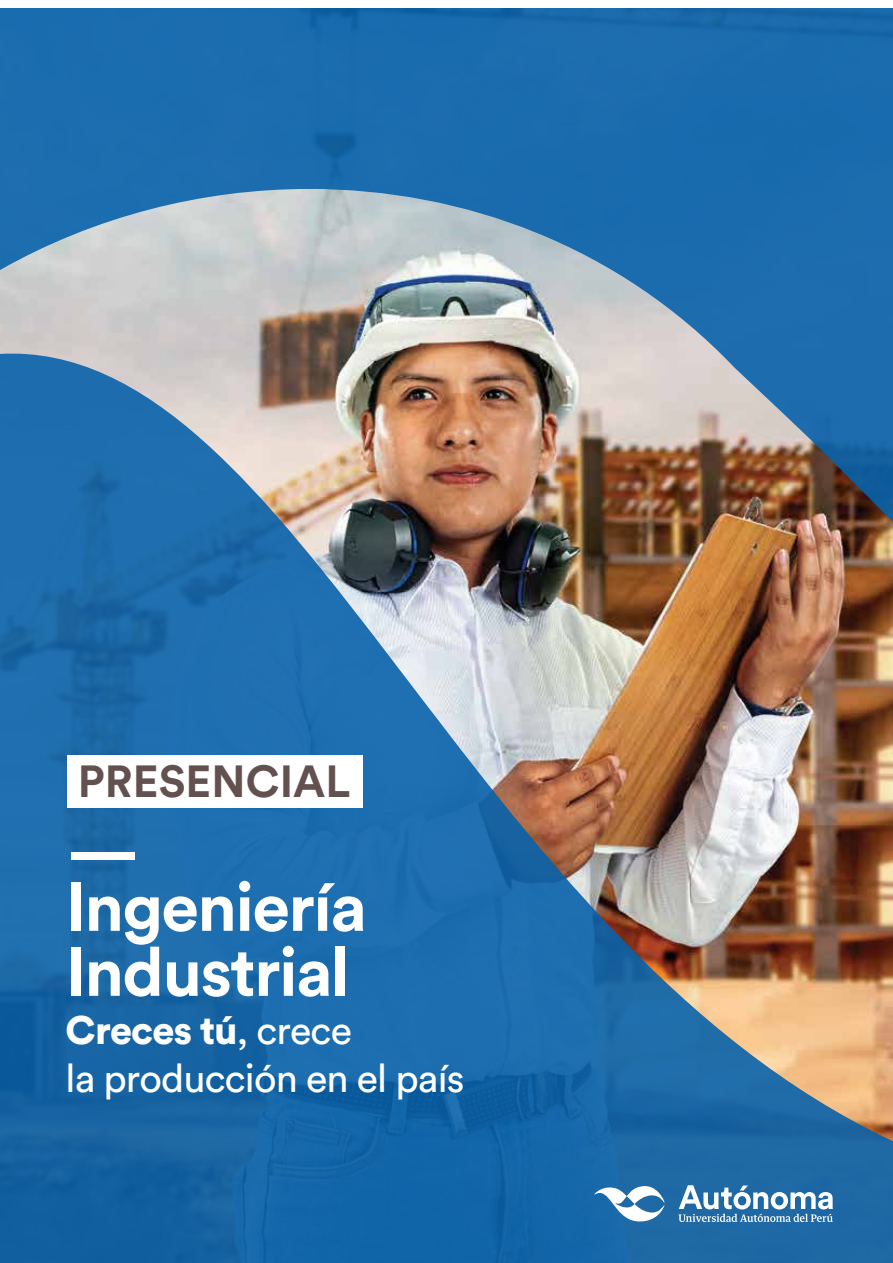
<style>
.page{position:relative;width:893px;height:1263px;background:#fff}
.page>*{position:absolute;margin:0;border:0;box-sizing:border-box;transform-origin:0 0}
.t1{font:700 67.95px/64.9px "Circular Std";letter-spacing:-.025em;color:#fff}
.t2{font:700 44.55px "Circular Std";color:#62514e}
.t3{font:39.45px/47.8px "Circular Std";letter-spacing:-.02em;color:#fff}
.s1{font-weight:900}
</style>
<div class="page">
<div style="left:0;top:0;width:893px;height:1263px;background:linear-gradient(to right,#1668aa,#1a6bab)"></div>
<svg style="left:594px;top:1185px;width:70px;height:38px"></svg>
<svg style="left:678px;top:1185px;width:155px;height:37px"></svg>
<img style="left:1px;top:189px;width:892px;height:952px">
<div style="left:68px;top:755px;width:295px;height:52px;background:#fff"></div>
<div style="left:71px;top:852px;width:64px;height:8px;background:#fff"></div>
<div style="left:0;top:0;width:893px;height:8px;background:#fff"></div>
<hr style="left:0;top:0;width:1px;height:1263px;background:#0862ab">
<p class="t2" style="left:78px;top:752px;width:274px">PRESENCIAL</p>
<h1 class="t1" style="left:66px;top:873px;width:303px">Ingeniería<br>Industrial</h1>
<p class="t3" style="left:66px;top:1005px;width:401px"><span class="s1">Creces tú</span>, crece<br>la producción en el país</p>
</div>
